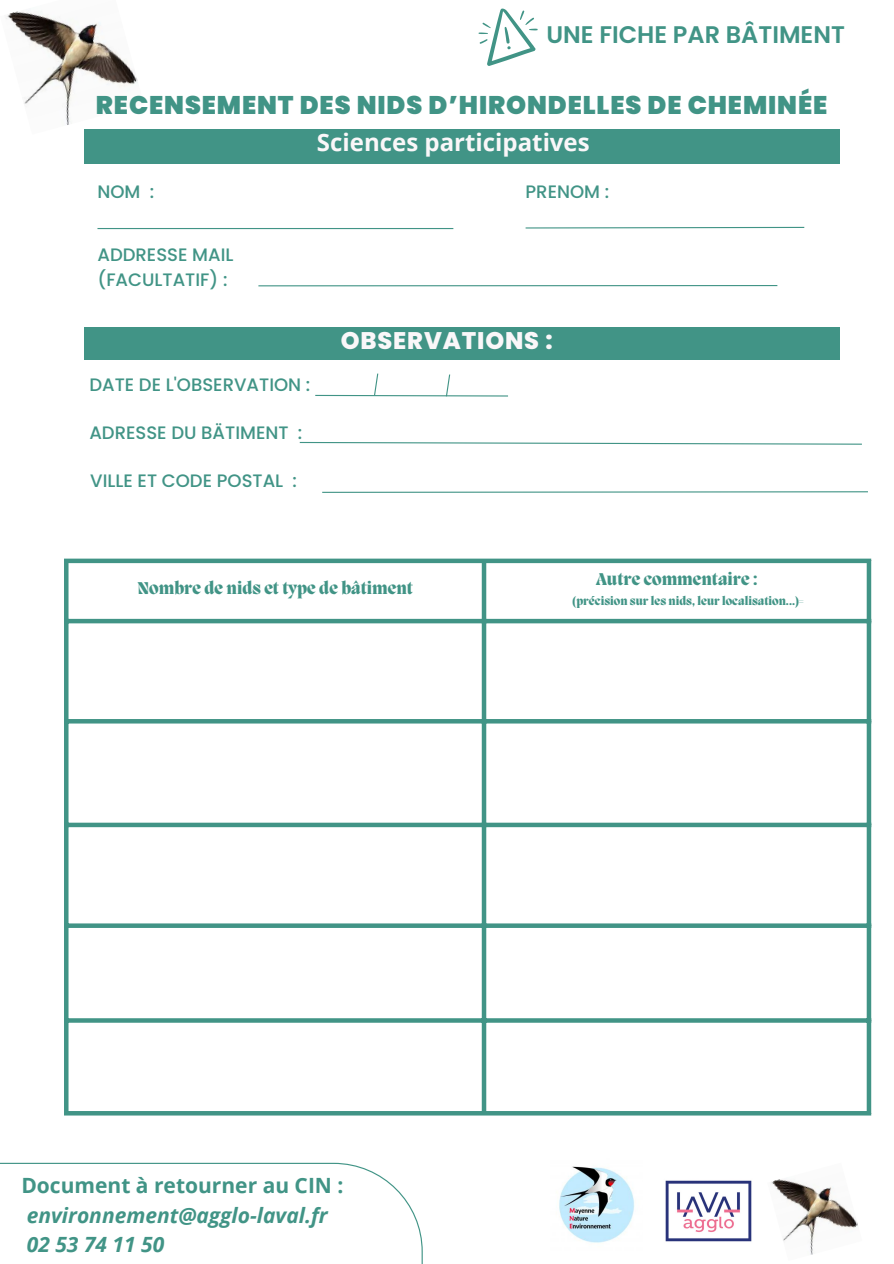
<style>
.page{position:relative;width:894px;height:1264px;background:#fff}
.page>*{position:absolute;margin:0;border:0;box-sizing:border-box;transform-origin:0 0}
.t1{font:900 25.5px "Poppins";letter-spacing:.035em;color:#419486}
.t2{font:700 24px "Open Sans";color:#faf7f9}
.t3{font:600 24px "Poppins";color:#419486}
.t4{font:800 24px "Poppins";letter-spacing:.035em;color:#faf7f9}
.t5{font:italic 700 21px/29.2px "Open Sans";color:#419486}
.t6{font:500 18px/24.8px "Poppins";color:#419486}
.t7{font:800 17.55px "Migra";color:#419486}
.t8{font:800 12px "Migra";color:#419486}
.s1{font-style:normal}
</style>
<div class="page">
<div style="left:84px;top:130px;width:754px;height:34px;background:#419486"></div>
<svg style="left:525px;top:226px;width:280px;height:3px"></svg>
<hr style="left:97px;top:228px;width:356px;height:1px;background:#419486">
<hr style="left:258px;top:285px;width:519px;height:1px;background:#419486">
<div style="left:84px;top:327px;width:754px;height:32px;background:#419486"></div>
<svg style="left:315px;top:373px;width:193px;height:24px"></svg>
<svg style="left:68px;top:563px;width:798px;height:547px"></svg>
<hr style="left:64px;top:563px;width:4px;height:547px;background:#419486">
<div style="left:481px;top:563px;width:5px;height:547px;background:#419486"></div>
<svg style="left:866px;top:563px;width:4px;height:547px;fill:#419486"></svg>
<div style="left:64px;top:558px;width:806px;height:5px;background:#419486"></div>
<hr style="left:64px;top:619px;width:806px;height:4px;background:#419486">
<hr style="left:64px;top:719px;width:806px;height:4px;background:#419486">
<div style="left:64px;top:822px;width:806px;height:5px;background:#419486"></div>
<svg style="left:68px;top:923px;width:802px;height:4px;fill:#419486"></svg>
<svg style="left:68px;top:1018px;width:802px;height:4px;fill:#419486"></svg>
<div style="left:64px;top:1110px;width:806px;height:5px;background:#419486"></div>
<svg style="left:299px;top:441px;width:563px;height:4px"></svg>
<svg style="left:322px;top:491px;width:546px;height:2px"></svg>
<svg style="left:0;top:1162px;width:422px;height:101px"></svg>
<svg style="left:478px;top:8px;width:59px;height:58px"></svg>
<img style="left:665px;top:1180px;width:87px;height:62px">
<img style="left:559px;top:1166px;width:76px;height:77px">
<img style="left:6px;top:10px;width:138px;height:120px">
<img style="left:771px;top:1179px;width:87px;height:76px">
<h3 class="t3" style="left:546px;top:18px;width:300px">UNE FICHE PAR BÂTIMENT</h3>
<h1 class="t1" style="left:96px;top:87px;width:732px">RECENSEMENT DES NIDS D’HIRONDELLES DE CHEMINÉE</h1>
<p class="t2" style="left:317px;top:125px;width:274px">Sciences participatives</p>
<p class="t6" style="left:97px;top:179px;width:58px">NOM :</p>
<p class="t6" style="left:525px;top:179px;width:85px">PRENOM :</p>
<p class="t6" style="left:97px;top:242px;width:137px">ADDRESSE MAIL (FACULTATIF) :</p>
<p class="t6" style="left:89px;top:372px;width:222px">DATE DE L'OBSERVATION :</p>
<h1 class="t6" style="left:89px;top:420px;width:214px">ADRESSE DU BÄTIMENT :</h1>
<h2 class="t6" style="left:90px;top:468px;width:208px">VILLE ET CODE POSTAL :</h2>
<p class="t4" style="left:341px;top:323px;width:213px">OBSERVATIONS :</p>
<p class="t7" style="left:137px;top:579px;width:277px">Nombre de nids et type de bâtiment</p>
<p class="t7" style="left:595px;top:571px;width:163px">Autre commentaire :</p>
<h1 class="t8" style="left:572px;top:595px;width:232px">(précision sur les nids, leur localisation...)=</h1>
<p class="t5" style="left:21px;top:1170px;width:323px"><span class="s1">Document à retourner au CIN : </span>environnement@agglo-laval.fr<br>02 53 74 11 50</p>
</div>
